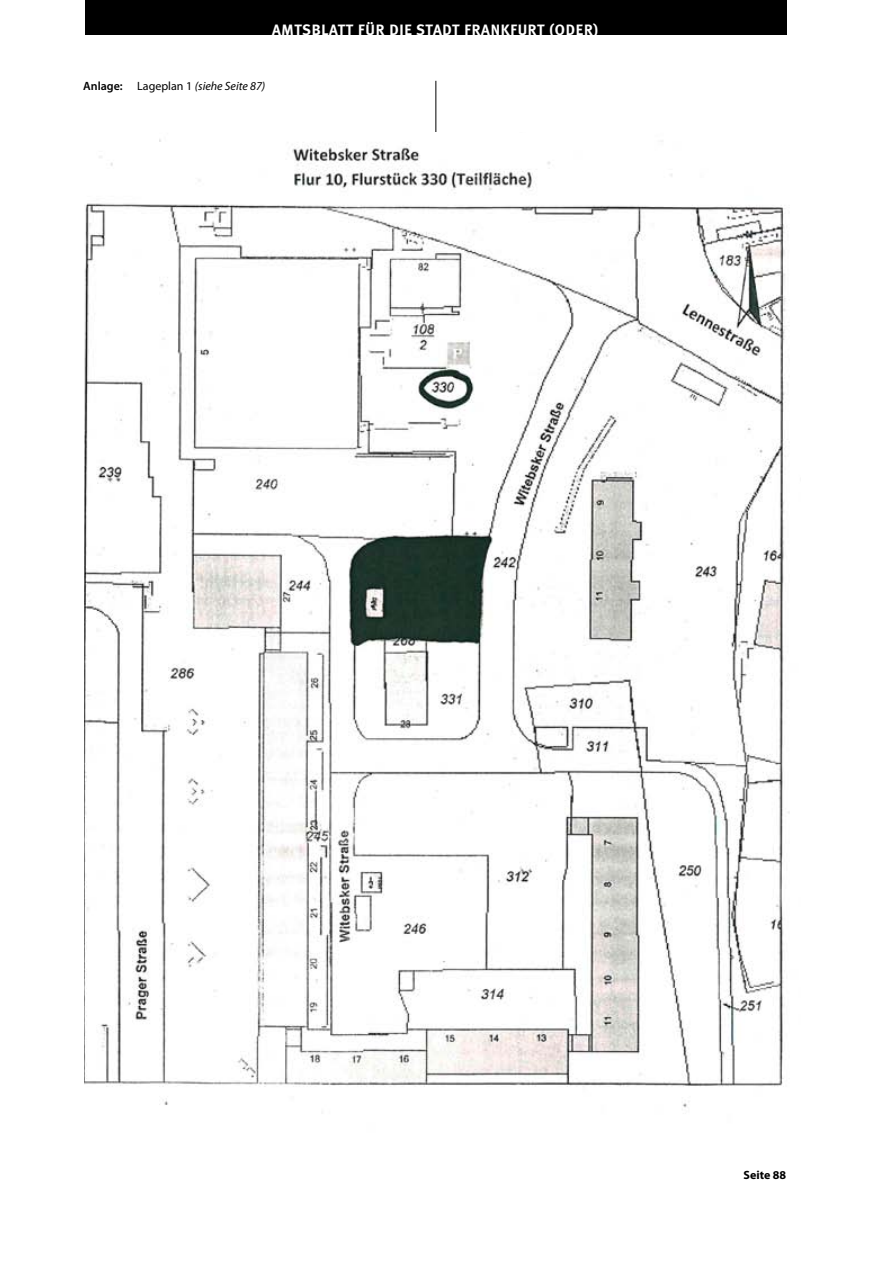
<style>
.page{position:relative;width:893px;height:1263px;background:#fff}
.page>*{position:absolute;margin:0;border:0;box-sizing:border-box;transform-origin:0 0}
.t1{font:700 15px "Meta";letter-spacing:.05em;color:#fff}
.t2{font:italic 12px "Myriad Pro";color:#000}
.t3{font:700 12px "Myriad Pro";color:#000}
.s1{font-weight:600;font-style:normal}
.s2{font-style:normal}
</style>
<div class="page">
<div style="left:85px;top:0;width:702px;height:35px;background:#000"></div>
<hr style="left:435px;top:81px;width:1px;height:1054px;background:#000">
<img style="left:84px;top:132px;width:706px;height:1003px">
<p class="t1" style="left:272px;top:21px;width:328px">AMTSBLATT FÜR DIE STADT FRANKFURT (ODER)</p>
<p class="t2" style="left:83px;top:79px;width:184px"><span class="s1">Anlage:</span> <span class="s2">Lageplan 1</span> (siehe Seite 87)</p>
<p class="t3" style="left:744px;top:1167px;width:44px">Seite 88</p>
<p class="t3" style="left:780px;top:1167px;width:8px">7</p>
</div>
